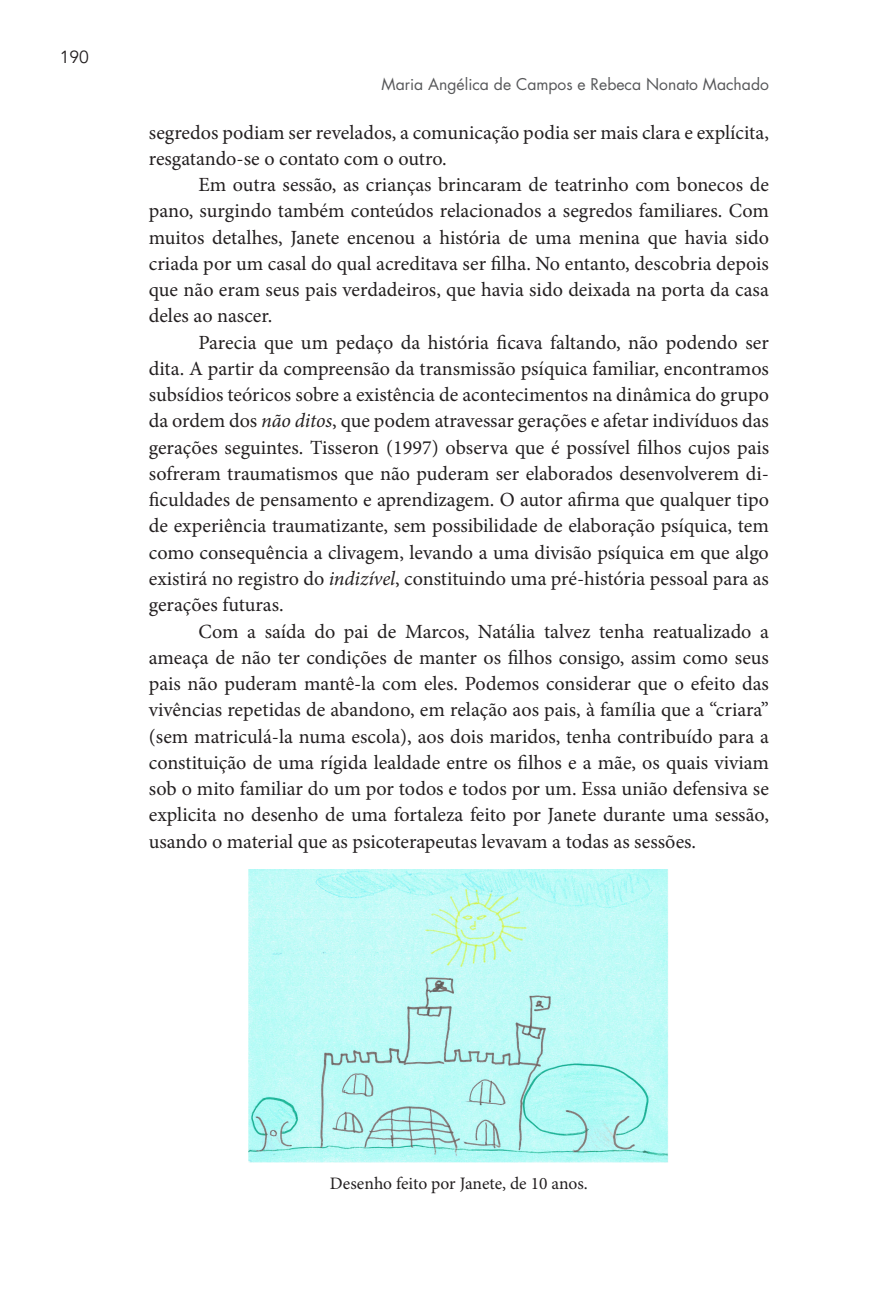
<style>
.page{position:relative;width:893px;height:1290px;background:#fff}
.page>*{position:absolute;margin:0;border:0;box-sizing:border-box;transform-origin:0 0}
.Texto{font:20.12px/26.2px "Minion Pro";color:#231f20;text-align:justify}
.Legenda{font:17.5px "Minion Pro";color:#231f20}
.t1{font:17.5px "Avenir";color:#231f20}
.t2{font:15.75px "Futura Std";color:#57585a}
.s1{font-style:italic}
</style>
<div class="page">
<img style="left:249px;top:869px;width:419px;height:293px">
<p class="t1" style="left:60px;top:47px;width:31px">190</p>
<p class="t2" style="left:382px;top:74px;width:389px">Maria Angélica de Campos e Rebeca Nonato Machado</p>
<p class="Texto" style="left:149px;top:119px;width:622px">segredos podiam ser revelados, a comunicação podia ser mais clara e explícita, resgatando-se o contato com o outro.</p>
<p class="Texto" style="left:149px;top:172px;width:622px;text-indent:50px">Em outra sessão, as crianças brincaram de teatrinho com bonecos de pano, surgindo também conteúdos relacionados a segredos familiares. Com muitos detalhes, Janete encenou a história de uma menina que havia sido criada por um casal do qual acreditava ser filha. No entanto, descobria depois que não eram seus pais verdadeiros, que havia sido deixada na porta da casa deles ao nascer.</p>
<p class="Texto" style="left:149px;top:329px;width:622px;text-indent:50px">Parecia que um pedaço da história ficava faltando, não podendo ser dita. A partir da compreensão da transmissão psíquica familiar, encontramos subsídios teóricos sobre a existência de acontecimentos na dinâmica do grupo da ordem dos <span class="s1">não ditos</span>, que podem atravessar gerações e afetar indivíduos das gerações seguintes. Tisseron (1997) observa que é possível filhos cujos pais sofreram traumatismos que não puderam ser elaborados desenvolverem di&shy;ficuldades de pensamento e aprendizagem. O autor afirma que qualquer tipo de experiência traumatizante, sem possibilidade de elaboração psíquica, tem como consequência a clivagem, levando a uma divisão psíquica em que algo existirá no registro do <span class="s1">indizível</span>, constituindo uma pré-história pessoal para as gerações futuras.</p>
<p class="Texto" style="left:149px;top:618px;width:622px;text-indent:50px">Com a saída do pai de Marcos, Natália talvez tenha reatualizado a ameaça de não ter condições de manter os filhos consigo, assim como seus pais não puderam mantê-la com eles. Podemos considerar que o efeito das vivências repetidas de abandono, em relação aos pais, à família que a “criara” (sem matriculá-la numa escola), aos dois maridos, tenha contribuído para a constituição de uma rígida lealdade entre os filhos e a mãe, os quais viviam sob o mito familiar do um por todos e todos por um. Essa união defensiva se explicita no desenho de uma fortaleza feito por Janete durante uma sessão, usando o material que as psicoterapeutas levavam a todas as sessões.</p>
<p class="Legenda" style="left:330px;top:1171px;width:259px">Desenho feito por Janete, de 10 anos.</p>
</div>
